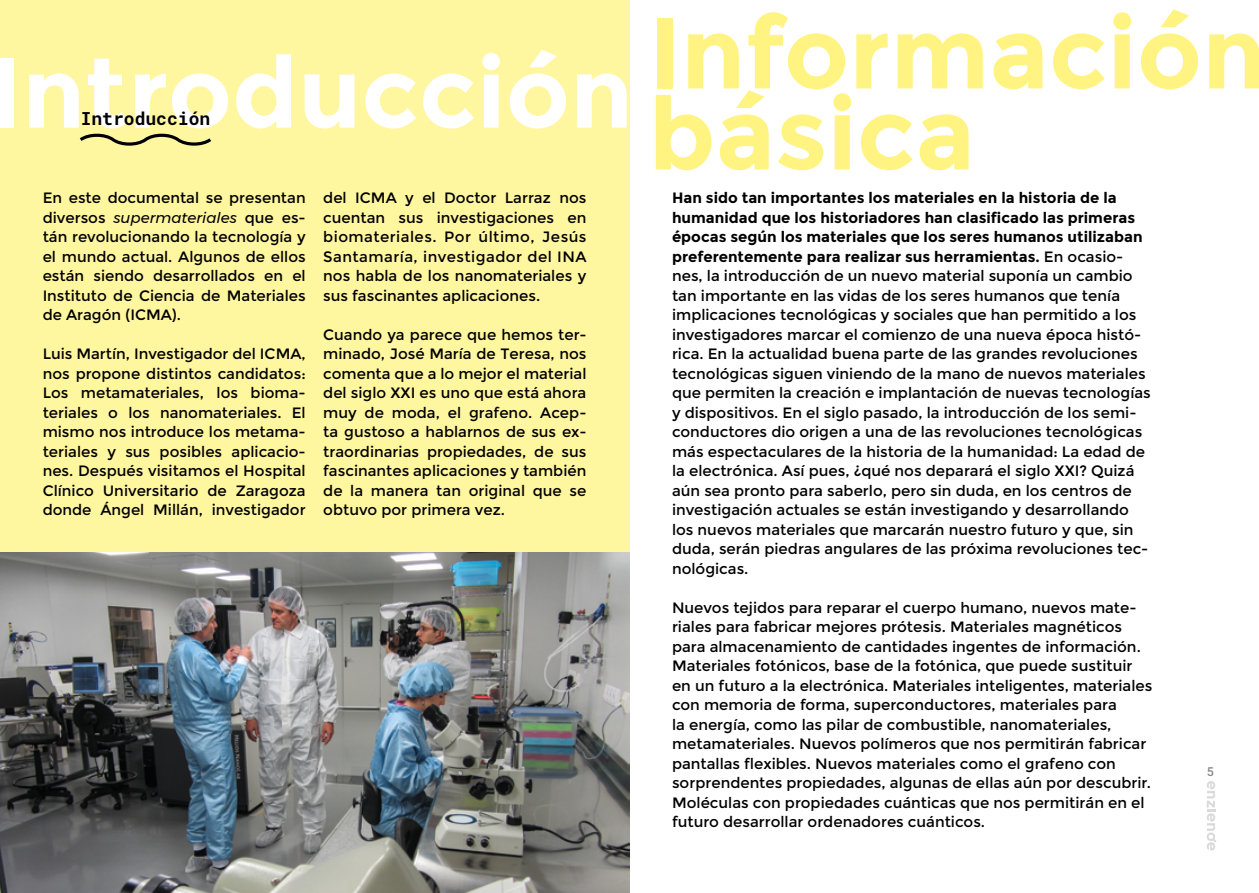
<style>
.page{position:relative;width:1259px;height:893px;background:#fff}
.page>*{position:absolute;margin:0;border:0;box-sizing:border-box;transform-origin:0 0}
.t1{font:700 100.5px/81px "Montserrat";color:#fff482}
.t2{font:700 99px "Montserrat";color:#fff}
.t3{font:700 18px "Roboto Mono";color:#000}
.t4{font:15px/19.5px "Montserrat";color:#000;text-align:justify}
.t5{font:500 12.3px "Roboto Mono";color:#878787}
.s1{font-style:italic}
.s2{font-weight:700}
</style>
<div class="page">
<svg style="left:1206px;top:781px;width:10px;height:69px"></svg>
<div style="left:0;top:0;width:629px;height:893px;background:#fff6a0"></div>
<svg style="left:79px;top:133px;width:132px;height:13px"></svg>
<img style="left:0;top:553px;width:629px;height:340px">
<h2 class="t2" style="left:-10px;top:34px;width:645px">Introducción</h2>
<p class="t3" style="left:81px;top:106px;width:131px">Introducción</p>
<p class="t4" style="left:43px;top:188px;width:265px">En este documental se presentan diversos <span class="s1">supermateriales</span> que es&shy;tán revolucionando la tecnología y el mundo actual. Algunos de ellos están siendo desarrollados en el Instituto de Ciencia de Materiales de Aragón (ICMA).</p>
<p class="t4" style="left:43px;top:344px;width:265px">Luis Martín, Investigador del ICMA, nos propone distintos candidatos:<br>Los metamateriales, los bioma&shy;teriales o los nanomateriales. El mismo nos introduce los metama&shy;teriales y sus posibles aplicacio&shy;nes. Después visitamos el Hospital Clínico Universitario de Zaragoza donde Ángel Millán, investigador</p>
<p class="t4" style="left:323px;top:188px;width:265px">del ICMA y el Doctor Larraz nos cuentan sus investigaciones en biomateriales. Por último, Jesús Santamaría, investigador del INA nos habla de los nanomateriales y sus fascinantes aplicaciones.</p>
<p class="t4" style="left:323px;top:325px;width:265px">Cuando ya parece que hemos ter&shy;minado, José María de Teresa, nos comenta que a lo mejor el material del siglo XXI es uno que está ahora muy de moda, el grafeno. Acep&shy;ta gustoso a hablarnos de sus ex&shy;traordinarias propiedades, de sus fascinantes aplicaciones y también de la manera tan original que se obtuvo por primera vez.</p>
<h1 class="t1" style="left:648px;top:13px;width:619px">Información básica</h1>
<p class="t4" style="left:672px;top:188px;width:480px;text-align:left"><span class="s2">Han sido tan importantes los materiales en la historia de la humanidad que los historiadores han clasificado las primeras épocas según los materiales que los seres humanos utilizaban preferentemente para realizar sus herramientas.</span> En ocasio&shy;nes, la introducción de un nuevo material suponía un cambio tan importante en las vidas de los seres humanos que tenía implicaciones tecnológicas y sociales que han permitido a los investigadores marcar el comienzo de una nueva época histó&shy;rica. En la actualidad buena parte de las grandes revoluciones tecnológicas siguen viniendo de la mano de nuevos materiales que permiten la creación e implantación de nuevas tecnologías y dispositivos. En el siglo pasado, la introducción de los semi&shy;conductores dio origen a una de las revoluciones tecnológicas más espectaculares de la historia de la humanidad: La edad de la electrónica. Así pues, ¿qué nos deparará el siglo XXI? Quizá aún sea pronto para saberlo, pero sin duda, en los centros de investigación actuales se están investigando y desarrollando los nuevos materiales que marcarán nuestro futuro y que, sin duda, serán piedras angulares de las próxima revoluciones tec&shy;nológicas.</p>
<p class="t4" style="left:672px;top:598px;width:482px;text-align:left">Nuevos tejidos para reparar el cuerpo humano, nuevos mate&shy;riales para fabricar mejores prótesis. Materiales magnéticos para almacenamiento de cantidades ingentes de información.<br>Materiales fotónicos, base de la fotónica, que puede sustituir en un futuro a la electrónica. Materiales inteligentes, materiales con memoria de forma, superconductores, materiales para<br>la energía, como las pilar de combustible, nanomateriales, metamateriales. Nuevos polímeros que nos permitirán fabricar pantallas flexibles. Nuevos materiales como el grafeno con sorprendentes propiedades, algunas de ellas aún por descubrir.<br>Moléculas con propiedades cuánticas que nos permitirán en el futuro desarrollar ordenadores cuánticos.</p>
<p class="t5" style="left:1206px;top:763px;width:9px">5</p>
</div>
